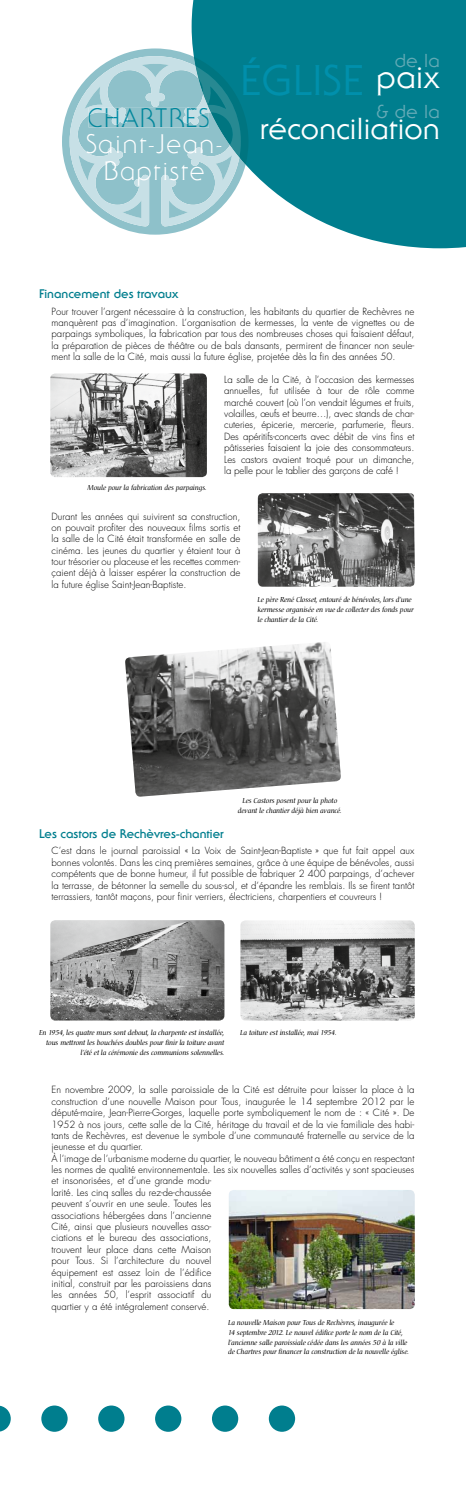
<style>
.page{position:relative;width:466px;height:1489px;background:#fff}
.page>*{position:absolute;margin:0;border:0;box-sizing:border-box;transform-origin:0 0}
.t1{font:42px "Serif Gothic";letter-spacing:.02em;color:#0090ac}
.t2{font:31.5px "Serif Gothic";color:#fff}
.t3{font:29.75px "Serif Gothic";letter-spacing:.01em;color:#fff}
.t4{font:300 26.25px/26.9px "Serif Gothic";letter-spacing:.07em;color:#fff;text-align:center}
.t5{font:300 26.25px "Serif Gothic";letter-spacing:.07em;color:#00869b}
.t6{font:18.38px "Serif Gothic";color:#65abb7}
.t7{font:18.38px "Serif Gothic";color:#62aab5}
.t8{font:700 12.25px "Serif Gothic";color:#007e8e}
.t9{font:300 9.62px/11.4px "Futura";color:#000;text-align:justify}
.t10{font:italic 7px/9.6px "Christiana";color:#000}
</style>
<div class="page">
<svg style="left:191px;top:0;width:274px;height:248px;background:#1a8b99"></svg>
<div style="left:242px;top:58px;width:119px;height:38px;background:#007e8e"></div>
<svg style="left:116px;top:218px;width:129px;height:17px"></svg>
<svg style="left:102px;top:218px;width:137px;height:8px"></svg>
<svg style="left:62px;top:48px;width:186px;height:170px;background:#97c6ce"></svg>
<svg style="left:0;top:1405px;width:295px;height:26px"></svg>
<img style="left:50px;top:373px;width:156px;height:104px">
<img style="left:257px;top:493px;width:157px;height:93px">
<img style="left:125px;top:642px;width:216px;height:155px">
<img style="left:50px;top:920px;width:174px;height:100px">
<img style="left:240px;top:920px;width:174px;height:100px">
<img style="left:228px;top:1190px;width:186px;height:118px">
<h3 class="t5" style="left:88px;top:102px;width:123px">CHARTRES</h3>
<h3 class="t4" style="left:86px;top:131px;width:137px">Saint-Jean-<br>Baptiste</h3>
<h1 class="t1" style="left:240px;top:55px;width:125px">ÉGLISE</h1>
<h3 class="t7" style="left:394px;top:50px;width:46px">de la</h3>
<h2 class="t2" style="left:376px;top:58px;width:65px">paix</h2>
<h3 class="t6" style="left:375px;top:100px;width:65px">&amp; de la</h3>
<h3 class="t3" style="left:260px;top:110px;width:181px">réconciliation</h3>
<p class="t8" style="left:39px;top:287px;width:140px">Financement des travaux</p>
<p class="t9" style="left:51px;top:306px;width:364px">Pour trouver l’argent nécessaire à la construction, les habitants du quartier de Rechèvres ne manquèrent pas d’imagination. L’organisation de kermesses, la vente de vignettes ou de parpaings symboliques, la fabrication par tous des nombreuses choses qui faisaient défaut, la préparation de pièces de théâtre ou de bals dansants, permirent de financer non seule&shy;ment la salle de la Cité, mais aussi la future église, projetée dès la fin des années 50.</p>
<p class="t9" style="left:224px;top:374px;width:191px">La salle de la Cité, à l’occasion des kermesses annuelles, fut utilisée à tour de rôle comme marché couvert (où l’on vendait légumes et fruits, volailles, œufs et beurre…), avec stands de char&shy;cuteries, épicerie, mercerie, parfumerie, fleurs.<br>Des apéritifs-concerts avec débit de vins fins et pâtisseries faisaient la joie des consommateurs.<br>Les castors avaient troqué pour un dimanche, la pelle pour le tablier des garçons de café !</p>
<p class="t9" style="left:51px;top:510px;width:190px">Durant les années qui suivirent sa construction, on pouvait profiter des nouveaux films sortis et la salle de la Cité était transformée en salle de cinéma. Les jeunes du quartier y étaient tour à tour trésorier ou placeuse et les recettes commen&shy;çaient déjà à laisser espérer la construction de la future église Saint-Jean-Baptiste.</p>
<p class="t10" style="left:88px;top:482px;width:120px">Moule pour la fabrication des parpaings.</p>
<p class="t10" style="left:257px;top:595px;width:157px">Le père René Closset, entouré de bénévoles, lors d’une kermesse organisée en vue de collecter des fonds pour le chantier de la Cité.</p>
<p class="t10" style="left:238px;top:795px;width:105px;text-align:center">Les Castors posent pour la photo devant le chantier déjà bien avancé.</p>
<p class="t8" style="left:39px;top:826px;width:186px">Les castors de Rechèvres-chantier</p>
<p class="t9" style="left:51px;top:845px;width:364px">C’est dans le journal paroissial « La Voix de Saint-Jean-Baptiste » que fut fait appel aux bonnes volontés. Dans les cinq premières semaines, grâce à une équipe de bénévoles, aussi compétents que de bonne humeur, il fut possible de fabriquer 2 400 parpaings, d’achever la terrasse, de bétonner la semelle du sous-sol, et d’épandre les remblais. Ils se firent tantôt terrassiers, tantôt maçons, pour finir verriers, électriciens, charpentiers et couvreurs !</p>
<p class="t10" style="left:39px;top:1028px;width:186px;text-align:right">En 1954, les quatre murs sont debout, la charpente est installée, tous mettront les bouchées doubles pour finir la toiture avant l’été et la cérémonie des communions solennelles.</p>
<p class="t10" style="left:240px;top:1028px;width:98px">La toiture est installée, mai 1954.</p>
<p class="t9" style="left:51px;top:1084px;width:364px;text-align:left">En novembre 2009, la salle paroissiale de la Cité est détruite pour laisser la place à la construction d’une nouvelle Maison pour Tous, inaugurée le 14 septembre 2012 par le député-maire, Jean-Pierre-Gorges, laquelle porte symboliquement le nom de : « Cité ». De 1952 à nos jours, cette salle de la Cité, héritage du travail et de la vie familiale des habi&shy;tants de Rechèvres, est devenue le symbole d’une communauté fraternelle au service de la jeunesse et du quartier.<br>À l’image de l’urbanisme moderne du quartier, le nouveau bâtiment a été conçu en respectant les normes de qualité environnementale. Les six nouvelles salles d’activités y sont spacieuses et insonorisées, et d’une grande modu-<br>larité. Les cinq salles du rez-de-chaussée<br>peuvent s’ouvrir en une seule. Toutes les<br>associations hébergées dans l’ancienne<br>Cité, ainsi que plusieurs nouvelles asso-<br>ciations et le bureau des associations,<br>trouvent leur place dans cette Maison<br>pour Tous. Si l’architecture du nouvel<br>équipement est assez loin de l’édifice<br>initial, construit par les paroissiens dans<br>les années 50, l’esprit associatif du<br>quartier y a été intégralement conservé.</p>
<p class="t10" style="left:228px;top:1317px;width:182px">La nouvelle Maison pour Tous de Rechèvres, inaugurée le<br>14 septembre 2012. Le nouvel édifice porte le nom de la Cité, l’ancienne salle paroissiale cédée dans les années 50 à la ville de Chartres pour financer la construction de la nouvelle église.</p>
</div>
